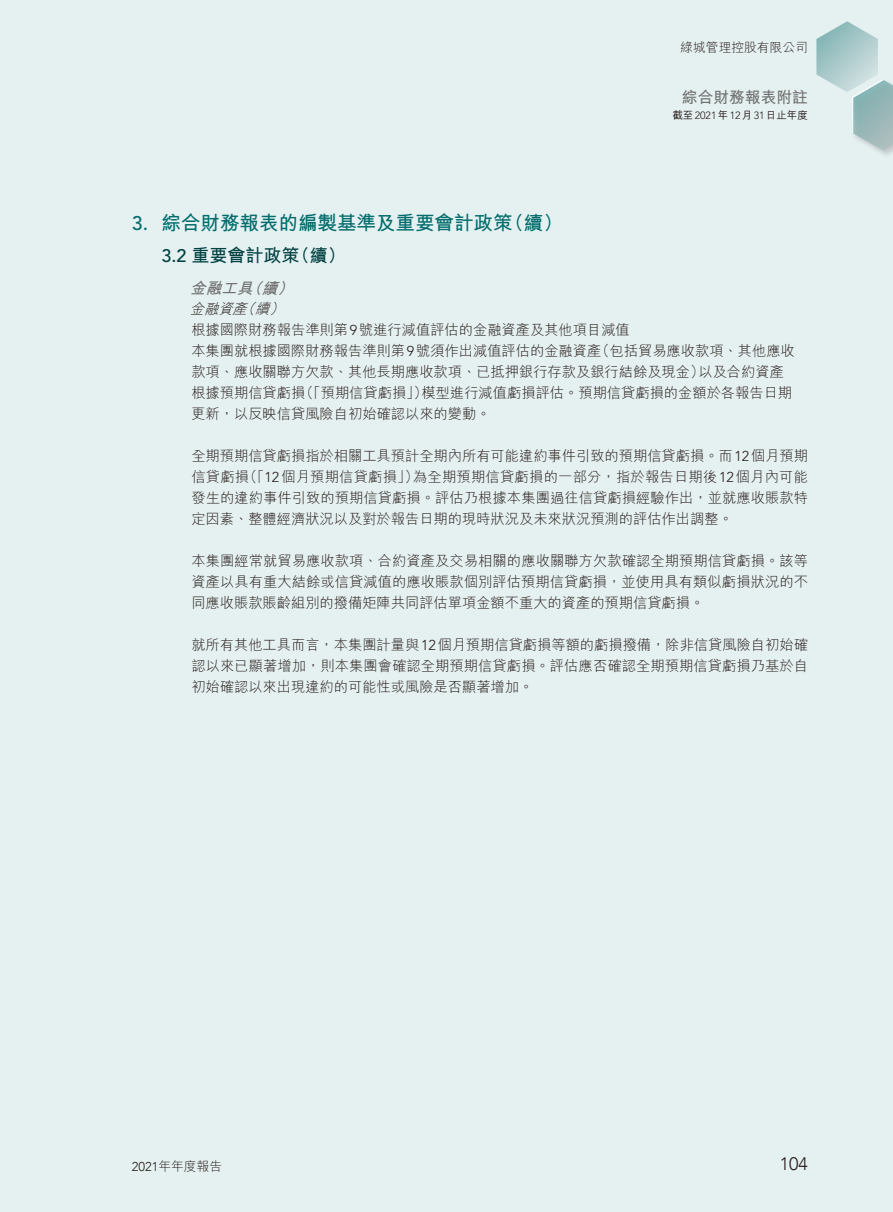
<style>
.page{position:relative;width:893px;height:1212px;background:#e5f0f1}
.page>*{position:absolute;margin:0;border:0;box-sizing:border-box;transform-origin:0 0}
.t1{font:700 19.5px "M Hei HK";color:#006c6b}
.t2{font:500 19.5px "Avenir LT Std";color:#006c6b}
.t3{font:700 18px "M Hei HK";color:#004041}
.t4{font:300 18px "Avenir";color:#231916}
.t5{font:700 15.75px "M Hei HK";color:#727272}
.t6{font:italic 700 15.75px "M Hei HK";color:#727272}
.t7{font:300 14.25px/21px "M Hei HK";color:#231916}
.t8{font:300 14.25px "M Hei HK";letter-spacing:.02em;color:#231916}
.t9{font:italic 300 14.25px "M Hei HK";color:#231916}
.t10{font:300 12.75px "M Hei HK";color:#231916}
.t11{font:500 10.5px "M Hei HK";color:#231916}
.s1{font-family:"Avenir LT Std";font-weight:300}
.s2{font-family:"Avenir LT Std";font-weight:500}
.s3{font-family:"Avenir LT Std"}
.s4{font-family:"Avenir"}
</style>
<div class="page">
<div style="left:851px;top:79px;width:42px;height:79px;background:#231916;opacity:.35"></div>
<svg style="left:816px;top:21px;width:77px;height:130px"></svg>
<p class="t10" style="left:680px;top:41px;width:129px">綠城管理控股有限公司</p>
<p class="t5" style="left:682px;top:85px;width:127px">綜合財務報表附註</p>
<p class="t11" style="left:672px;top:107px;width:137px">截至<span class="s1">2021</span>年<span class="s1">12</span>月<span class="s1">31</span>日止年度</p>
<h1 class="t2" style="left:132px;top:212px;width:18px">3.</h1>
<h1 class="t1" style="left:162px;top:209px;width:352px">綜合財務報表的編製基準及重要會計政策</h1>
<h1 class="t1" style="left:504px;top:209px;width:60px">（續(</h1>
<p class="t3" style="left:162px;top:243px;width:139px"><span class="s2">3.2</span> 重要會計政策</p>
<p class="t6" style="left:278px;top:277px;width:23px">(</p>
<p class="t3" style="left:292px;top:243px;width:55px">（續(</p>
<p class="t6" style="left:190px;top:277px;width:95px">金融工具續</p>
<p class="t6" style="left:246px;top:277px;width:23px">（</p>
<p class="t9" style="left:190px;top:301px;width:85px">金融資產續</p>
<p class="t9" style="left:241px;top:301px;width:20px">（</p>
<p class="t7" style="left:191px;top:319px;width:440px">根據國際財務報告準則第<span class="s3">9</span>號進行減值評估的金融資產及其他項目減值</p>
<p class="t7" style="left:595px;top:340px;width:201px">（包括貿易應收款項、其他應收</p>
<p class="t9" style="left:269px;top:301px;width:20px">(</p>
<p class="t7" style="left:191px;top:340px;width:411px">本集團就根據國際財務報告準則第<span class="s3">9</span>號須作出減值評估的金融資產</p>
<p class="t7" style="left:422px;top:361px;width:372px;text-indent:-230px">款項、應收關聯方欠款、其他長期應收款項、已抵押銀行存款及銀行結餘及現金）<br>模型進行減值虧損評估。預期信貸虧損的金額於各報告日期</p>
<p class="t7" style="left:698px;top:361px;width:87px">以及合約資產</p>
<p class="t7" style="left:191px;top:382px;width:301px">根據預期信貸虧損<br>更新，以反映信貸風險自初始確認以來的變動。</p>
<p class="t7" style="left:191px;top:445px;width:618px;text-align:right">全期預期信貸虧損指於相關工具預計全期內所有可能違約事件引致的預期信貸虧損。而<span class="s3">12</span>個月預期為全期預期信貸虧損的一部分，指於報告日期後<span class="s3">12</span>個月內可能</p>
<p class="t7" style="left:299px;top:382px;width:130px">（「預期信貸虧損」）</p>
<p class="t7" style="left:191px;top:466px;width:618px">信貸虧損<br>發生的違約事件引致的預期信貸虧損。評估乃根據本集團過往信貸虧損經驗作出，並就應收賬款特定因素、整體經濟狀況以及對於報告日期的現時狀況及未來狀況預測的評估作出調整。</p>
<p class="t7" style="left:191px;top:550px;width:618px;text-align:justify">本集團經常就貿易應收款項、合約資產及交易相關的應收關聯方欠款確認全期預期信貸虧損。該等資產以具有重大結餘或信貸減值的應收賬款個別評估預期信貸虧損，並使用具有類似虧損狀況的不同應收賬款賬齡組別的撥備矩陣共同評估單項金額不重大的資產的預期信貸虧損。</p>
<p class="t7" style="left:191px;top:634px;width:618px;text-align:justify">就所有其他工具而言，本集團計量與<span class="s3">12</span>個月預期信貸虧損等額的虧損撥備，除非信貸風險自初始確認以來已顯著增加，則本集團會確認全期預期信貸虧損。評估應否確認全期預期信貸虧損乃基於自初始確認以來出現違約的可能性或風險是否顯著增加。</p>
<p class="t8" style="left:243px;top:469px;width:177px">（「<span class="s3">12</span>個月預期信貸虧損」）</p>
<p class="t10" style="left:132px;top:1160px;width:92px"><span class="s4">2021</span>年年度報告</p>
<p class="t4" style="left:780px;top:1153px;width:30px">104</p>
</div>
